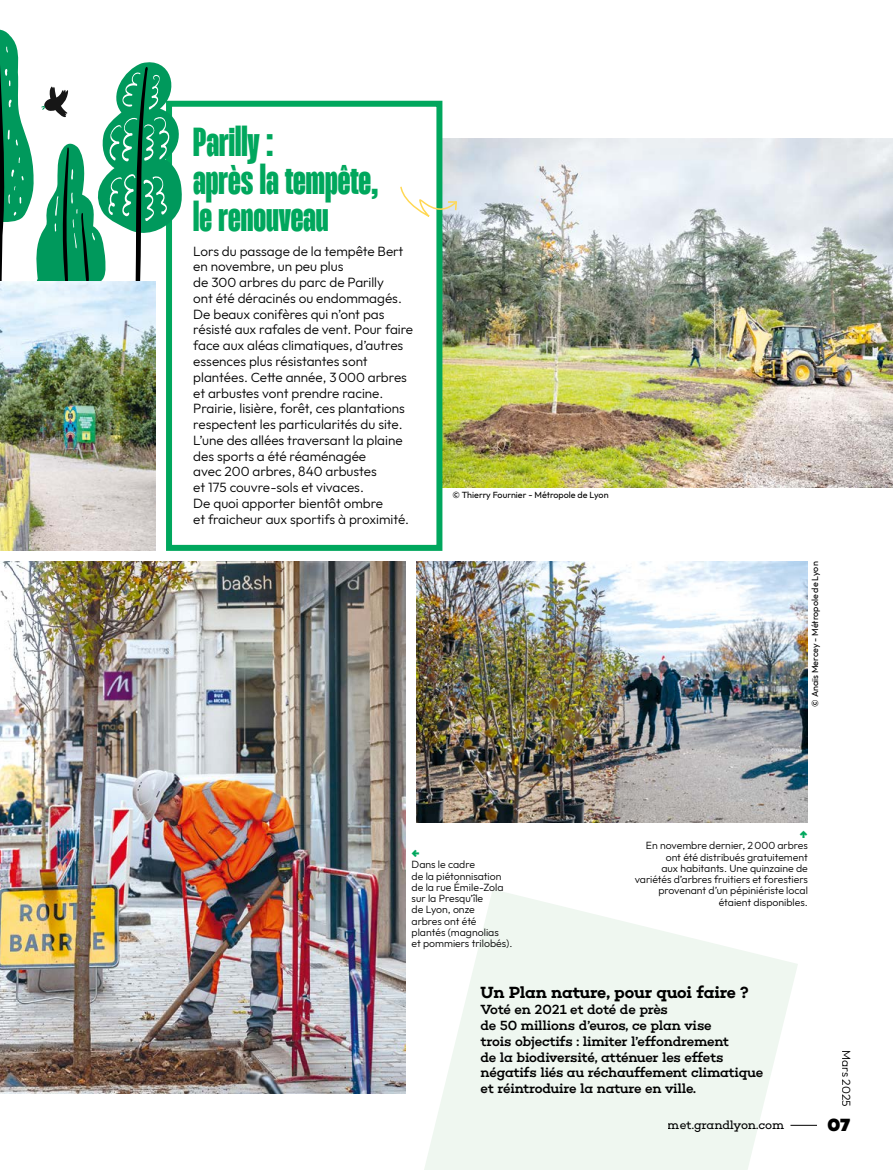
<style>
.page{position:relative;width:893px;height:1170px;background:#fff}
.page>*{position:absolute;margin:0;border:0;box-sizing:border-box;transform-origin:0 0}
.Encadré_Titre_MeT{font:900 40.5px/37.5px "Mango Grotesque";color:#00a75d}
.t1{font:900 18px "Choplin";color:#000}
.Post-it_Titre_MeT{font:600 16.5px "Choplin";letter-spacing:-.02em;color:#000}
.Courant_MeT{font:300 13.5px/15.8px "Outfit";color:#000}
.Post-it_Texte_MeT{font:500 13.5px/15.8px "Choplin";letter-spacing:-.02em;color:#000}
.t2{font:12px "Choplin";letter-spacing:-.02em;color:#000}
.t3{font:300 12px "Outfit";color:#000}
.Legende-et-note_MeT{font:300 10.5px/11.2px "Outfit";color:#000}
.Legende-et-note_MeT-2{font:900 10.5px "Choplin";color:#00a75d}
.Credit-photo_MeT{font:9px "Outfit";color:#000}
.s1{font-family:"Choplin";font-weight:900;color:#00a75d}
</style>
<div class="page">
<img style="left:442px;top:138px;width:451px;height:350px">
<div style="left:166px;top:101px;width:276px;height:450px;border:6px solid #00a75d"></div>
<img style="left:0;top:561px;width:406px;height:532px">
<svg style="left:424px;top:890px;width:374px;height:279px;fill:#eff7f0"></svg>
<img style="left:416px;top:561px;width:392px;height:261px">
<svg style="left:400px;top:185px;width:58px;height:35px"></svg>
<svg style="left:0;top:29px;width:181px;height:261px"></svg>
<img style="left:0;top:281px;width:155px;height:270px">
<svg style="left:790px;top:1124px;width:27px;height:1px"></svg>
<h3 class="Encadré_Titre_MeT" style="left:193px;top:123px;width:187px">Parilly :<br>après la tempête, le renouveau</h3>
<p class="Courant_MeT" style="left:193px;top:243px;width:221px">Lors du passage de la tempête Bert en novembre, un peu plus<br>de 300 arbres du parc de Parilly<br>ont été déracinés ou endommagés.<br>De beaux conifères qui n’ont pas résisté aux rafales de vent. Pour faire face aux aléas climatiques, d’autres essences plus résistantes sont plantées. Cette année, 3000 arbres et arbustes vont prendre racine.<br>Prairie, lisière, forêt, ces plantations respectent les particularités du site.<br>L’une des allées traversant la plaine des sports a été réaménagée<br>avec 200 arbres, 840 arbustes<br>et 175 couvre-sols et vivaces.<br>De quoi apporter bientôt ombre<br>et fraicheur aux sportifs à proximité.</p>
<p class="Credit-photo_MeT" style="left:452px;top:489px;width:158px">© Thierry Fournier - Métropole de Lyon</p>
<p class="Credit-photo_MeT" style="left:809px;top:706px;width:146px;rotate:-90deg">© Anaïs Mercey - Métropole de Lyon</p>
<p class="Legende-et-note_MeT-2" style="left:412px;top:847px;width:10px">←</p>
<p class="Legende-et-note_MeT" style="left:412px;top:859px;width:102px">Dans le cadre<br>de la piétonnisation de la rue Émile‑Zola sur la Presqu’île<br>de Lyon, onze<br>arbres ont été plantés (magnolias<br>et pommiers trilobés).</p>
<p class="Legende-et-note_MeT" style="left:635px;top:828px;width:175px;text-align:right"><span class="s1">↑<br></span>En novembre dernier, 2000 arbres ont été distribués gratuitement<br>aux habitants. Une quinzaine de variétés d’arbres fruitiers et forestiers provenant d’un pépiniériste local étaient disponibles.</p>
<h3 class="Post-it_Titre_MeT" style="left:480px;top:982px;width:270px">Un Plan nature, pour quoi faire ?</h3>
<p class="Post-it_Texte_MeT" style="left:480px;top:1001px;width:284px">Voté en 2021 et doté de près<br>de 50 millions d’euros, ce plan vise<br>trois objectifs : limiter l’effondrement<br>de la biodiversité, atténuer les effets négatifs liés au réchauffement climatique et réintroduire la nature en ville.</p>
<p class="t3" style="left:854px;top:1049px;width:58px;rotate:90deg">Mars 2025</p>
<p class="t2" style="left:668px;top:1118px;width:118px">met.grandlyon.com</p>
<h2 class="t1" style="left:827px;top:1114px;width:25px">07</h2>
</div>
